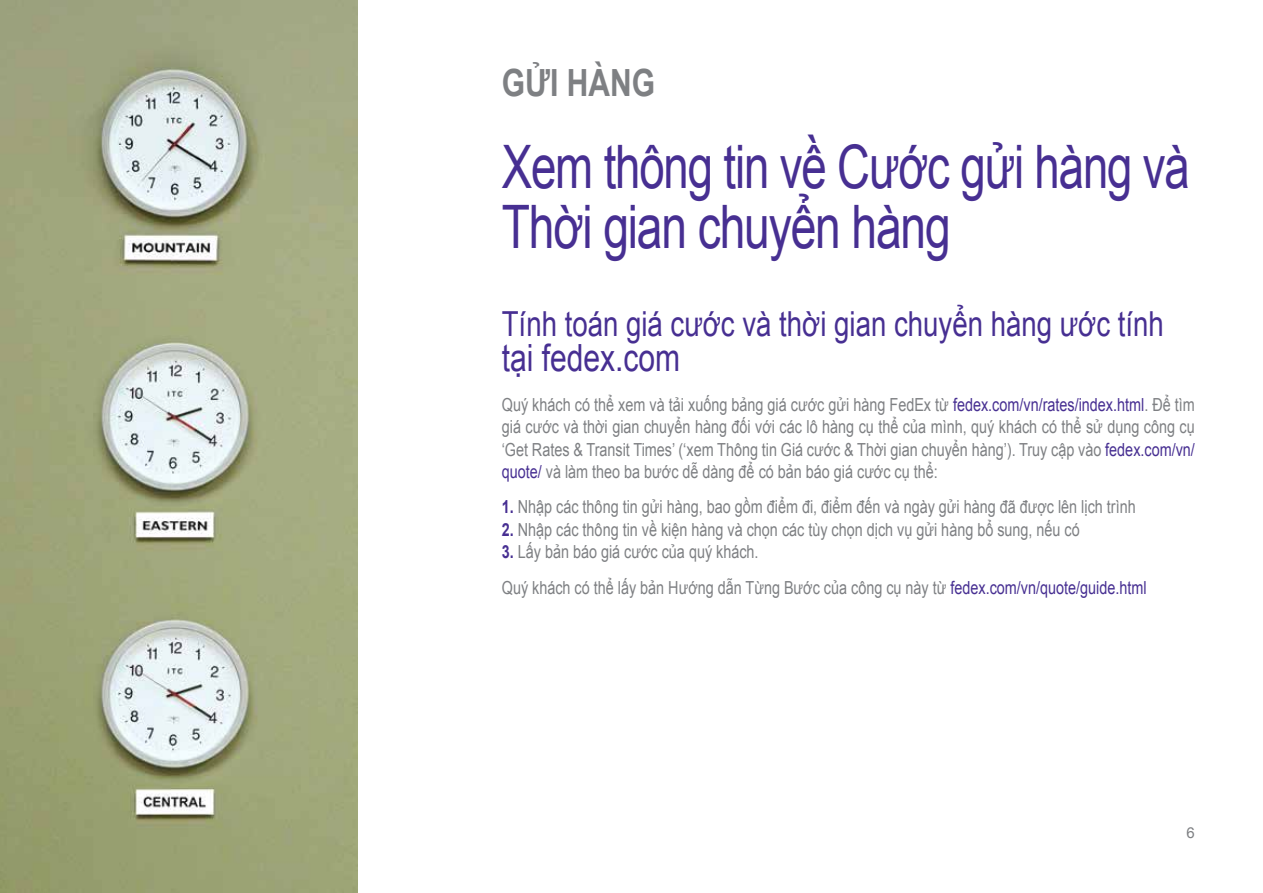
<style>
.page{position:relative;width:1263px;height:893px;background:#fff}
.page>*{position:absolute;margin:0;border:0;box-sizing:border-box;transform-origin:0 0}
.t1{font:60px/60px "Arial";letter-spacing:-.025em;color:#472f92;scale:.76 1}
.t2{font:37.5px "Arial";color:#472f92;scale:.8 1}
.t3{font:700 37.5px "Arial";color:#7e8083;scale:.8 1}
.t4{font:34.5px "Arial";color:#472f92;scale:.8 1}
.t5{font:18px/22.5px "Arial";color:#7e8083;text-align:justify;scale:.8 1}
.t6{font:15px "Arial";color:#7e8083}
.s1{color:#472f92}
.s2{font-weight:700;color:#472f92}
</style>
<div class="page">
<img style="left:0;top:0;width:357px;height:893px">
<h2 class="t3" style="left:502px;top:58px;width:193px">GỬIHÀNG</h2>
<h1 class="t1" style="left:502px;top:137px;width:907px">Xem thông tin về Cước gửi hàng và<br>Thời gian chuyển hàng</h1>
<h3 class="t4" style="left:502px;top:301px;width:829px">Tính toán giá cước và thời gian chuyển hàng ước tính</h3>
<h2 class="t2" style="left:502px;top:333px;width:225px">tại fedex.com</h2>
<p class="t5" style="left:502px;top:393px;width:868px">Quý khách có thể xem và tải xuống bảng giá cước gửi hàng FedEx từ <span class="s1">fedex.com/vn/rates/index.html</span>. Để tìm giá cước và thời gian chuyển hàng đối với các lô hàng cụ thể của mình, quý khách có thể sử dụng công cụ ‘Get Rates &amp; Transit Times’ (‘xem Thông tin Giá cước &amp; Thời gian chuyển hàng’). Truy cập vào <span class="s1">fedex.com/vn/ quote/</span> và làm theo ba bước dễ dàng để có bản báo giá cước cụ thể:</p>
<p class="t5" style="left:502px;top:496px;width:794px"><span class="s2">1.</span> Nhập các thông tin gửi hàng, bao gồm điểm đi, điểm đến và ngày gửi hàng đã được lên lịch trình</p>
<p class="t5" style="left:502px;top:518px;width:724px"><span class="s2">2.</span> Nhập các thông tin về kiện hàng và chọn các tùy chọn dịch vụ gửi hàng bổ sung, nếu có</p>
<p class="t5" style="left:502px;top:535px;width:807px;line-height:35.2px"><span class="s2">3.</span> Lấy bản báo giá cước của quý khách.<br>Quý khách có thể lấy bản Hướng dẫn Từng Bước của công cụ này từ <span class="s1">fedex.com/vn/quote/guide.html</span></p>
<p class="t6" style="left:1186px;top:823px;width:10px">6</p>
</div>
